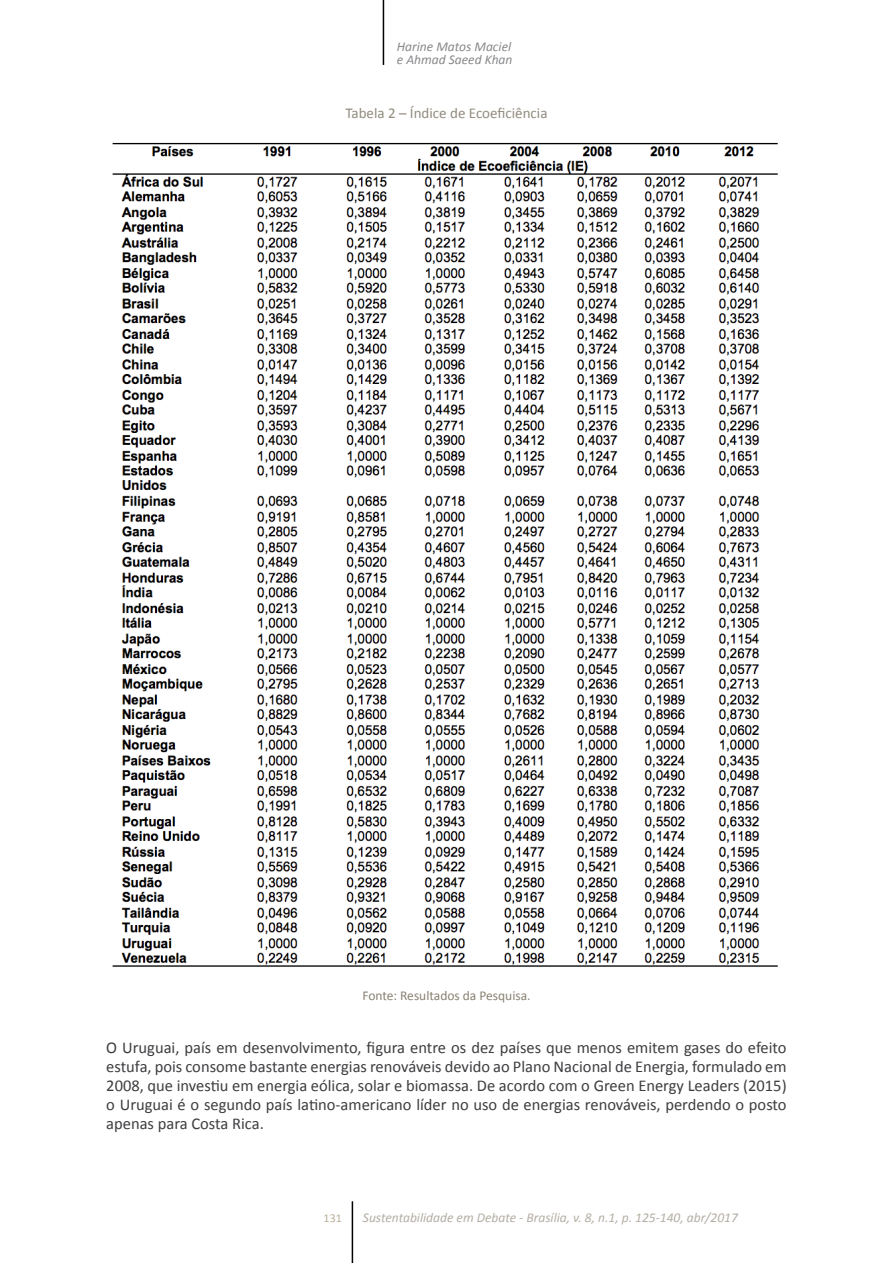
<style>
.page{position:relative;width:893px;height:1263px;background:#fff}
.page>*{position:absolute;margin:0;border:0;box-sizing:border-box;transform-origin:0 0}
.t1{font:16.5px/18.9px "Calibri";color:#3e3d40;text-align:justify}
.t2{font:15px "Calibri";color:#928b7e}
.t3{font:italic 13.5px "Calibri";color:#b4aea4}
.t4{font:italic 13.5px/13.5px "Calibri";color:#87888a}
.t5{font:13.5px "Calibri";color:#888172}
.t6{font:12px "Calibri";color:#b9ae98}
</style>
<div class="page">
<hr style="left:383px;top:0;width:1px;height:65px;background:#000">
<hr style="left:352px;top:1201px;width:1px;height:62px;background:#000">
<img style="left:112px;top:142px;width:666px;height:825px">
<p class="t4" style="left:397px;top:39px;width:117px">Harine Matos Maciel e Ahmad Saeed Khan</p>
<p class="t2" style="left:345px;top:103px;width:204px">Tabela 2 – Índice de Ecoeficiência</p>
<p class="t5" style="left:362px;top:987px;width:170px">Fonte: Resultados da Pesquisa.</p>
<p class="t1" style="left:106px;top:1038px;width:682px">O Uruguai, país em desenvolvimento, figura entre os dez países que menos emitem gases do efeito estufa, pois consome bastante energias renováveis devido ao Plano Nacional de Energia, formulado em 2008, que investiu em energia eólica, solar e biomassa. De acordo com o Green Energy Leaders (2015) o Uruguai é o segundo país latino-americano líder no uso de energias renováveis, perdendo o posto apenas para Costa Rica.</p>
<p class="t6" style="left:324px;top:1210px;width:20px">131</p>
<p class="t3" style="left:363px;top:1209px;width:376px">Sustentabilidade em Debate - Brasília, v. 8, n.1, p. 125-140, abr/2017</p>
</div>
